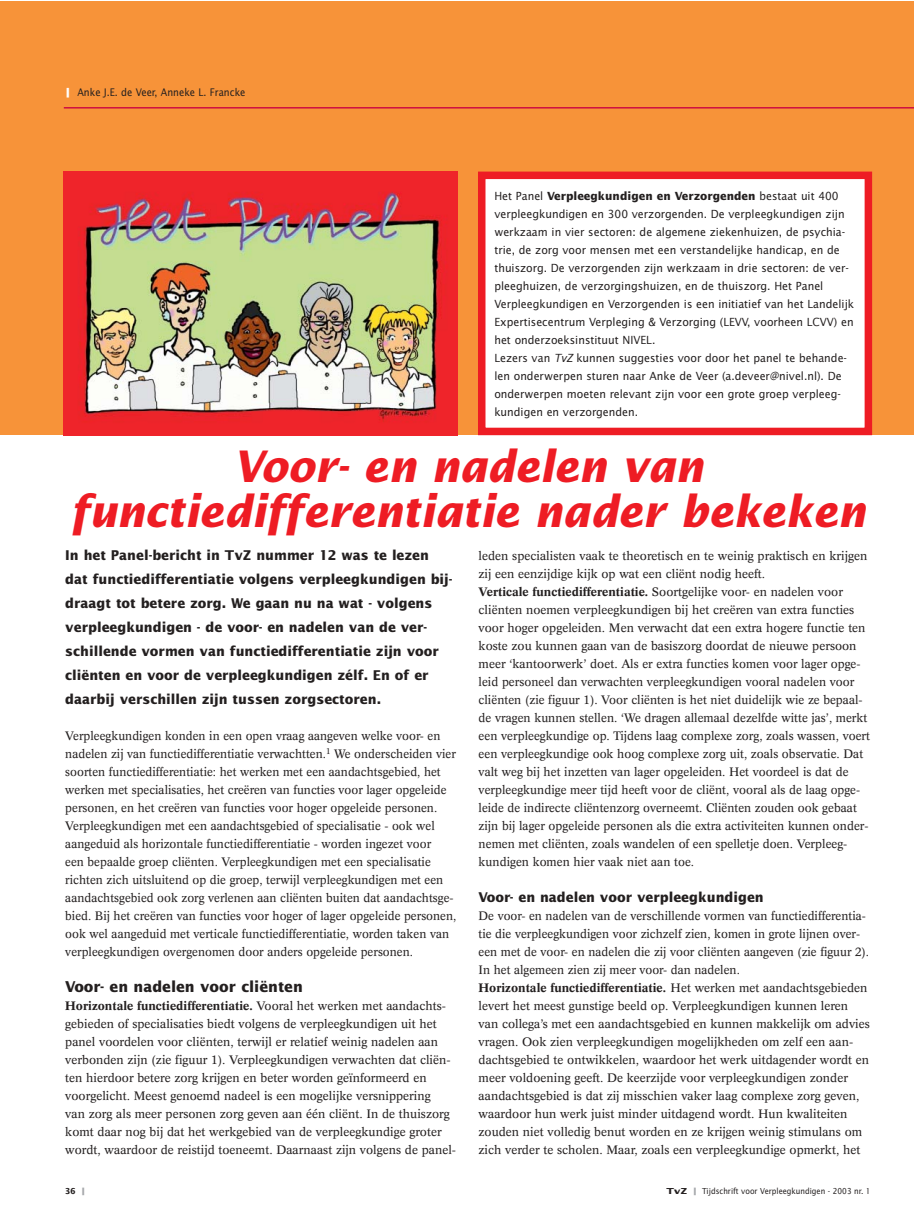
<style>
.page{position:relative;width:914px;height:1212px;background:#fff}
.page>*{position:absolute;margin:0;border:0;box-sizing:border-box;transform-origin:0 0}
.t1{font:italic 700 43.5px/45px "Lucida Sans";color:#ee1c24;text-align:center;scale:.94 1}
.t2{font:700 15px "Lucida Sans";color:#231f1f;scale:.95 1}
.t3{font:700 13.5px/24px "Lucida Sans";color:#231f1f;scale:.95 1}
.t4{font:12px/18px "Concorde";color:#231f1f}
.t5{font:11.25px/18px "Lucida Sans";color:#231f1f;scale:.95 1}
.t6{font:10.5px "Lucida Sans";color:#231f1f;scale:.9 1}
.t7{font:8.25px "Lucida Sans";color:#231f1f;scale:.9 1}
.t8{font:700 8.25px "Lucida Sans";color:#231f1f;scale:.9 1}
.s1{font-weight:700;color:#fff}
.s2{font-weight:700}
.s3{font-style:italic}
.s4{color:#a7a9ac}
.s5{font-weight:700;color:#a7a9ac}
</style>
<div class="page">
<div style="left:0;top:2px;width:914px;height:433px;background:#f79339"></div>
<hr style="left:64px;top:107px;width:850px;height:2px;background:#ce0d41">
<div style="left:481px;top:175px;width:387px;height:256px;background:#fff"></div>
<div style="left:478px;top:172px;width:394px;height:263px;border:8px solid #ee1c24"></div>
<img style="left:64px;top:172px;width:394px;height:263px">
<p class="t6" style="left:65px;top:88px;width:202px"><span class="s1">|</span> Anke J.E. de Veer, Anneke L. Francke</p>
<p class="t5" style="left:494px;top:187px;width:380px">Het Panel <span class="s2">Verpleegkundigen en Verzorgenden</span> bestaat uit 400 verpleegkundigen en 300 verzorgenden. De verpleegkundigen zijn werkzaam in vier sectoren: de algemene ziekenhuizen, de psychia&shy;trie, de zorg voor mensen met een verstandelijke handicap, en de thuiszorg. De verzorgenden zijn werkzaam in drie sectoren: de ver&shy;pleeghuizen, de verzorgingshuizen, en de thuiszorg. Het Panel Verpleegkundigen en Verzorgenden is een initiatief van het Landelijk Expertisecentrum Verpleging &amp; Verzorging (LEVV, voorheen LCVV) en het onderzoeksinstituut NIVEL.<br>Lezers van <span class="s3">TvZ</span> kunnen suggesties voor door het panel te behande&shy;len onderwerpen sturen naar Anke de Veer (a.deveer@nivel.nl). De onderwerpen moeten relevant zijn voor een grote groep verpleeg&shy;kundigen en verzorgenden.</p>
<h1 class="t1" style="left:70px;top:447px;width:847px">Voor- en nadelen van functiedifferentiatie nader bekeken</h1>
<p class="t3" style="left:65px;top:545px;width:409px">In het Panel-bericht in TvZ nummer 12 was te lezen dat functiedifferentiatie volgens verpleegkundigen bij&shy;draagt tot betere zorg. We gaan nu na wat - volgens verpleegkundigen - de voor- en nadelen van de ver&shy;schillende vormen van functiedifferentiatie zijn voor cliënten en voor de verpleegkundigen zélf. En of er daarbij verschillen zijn tussen zorgsectoren.</p>
<p class="t4" style="left:65px;top:727px;width:392px">Verpleegkundigen konden in een open vraag aangeven welke voor- en nadelen zij van functiedifferentiatie verwachtten.<sup>1</sup> We onderscheiden vier soorten functiedifferentiatie: het werken met een aandachtsgebied, het werken met specialisaties, het creëren van functies voor lager opgeleide personen, en het creëren van functies voor hoger opgeleide personen.<br>Verpleegkundigen met een aandachtsgebied of specialisatie - ook wel aangeduid als horizontale functiedifferentiatie - worden ingezet voor<br>een bepaalde groep cliënten. Verpleegkundigen met een specialisatie richten zich uitsluitend op die groep, terwijl verpleegkundigen met een aandachtsgebied ook zorg verlenen aan cliënten buiten dat aandachtsge&shy;bied. Bij het creëren van functies voor hoger of lager opgeleide personen, ook wel aangeduid met verticale functiedifferentiatie, worden taken van verpleegkundigen overgenomen door anders opgeleide personen.</p>
<p class="t2" style="left:65px;top:980px;width:251px">Voor- en nadelen voor cliënten</p>
<p class="t4" style="left:65px;top:997px;width:392px"><span class="s2">Horizontale functiedifferentiatie.</span> Vooral het werken met aandachts&shy;gebieden of specialisaties biedt volgens de verpleegkundigen uit het panel voordelen voor cliënten, terwijl er relatief weinig nadelen aan verbonden zijn (zie figuur 1). Verpleegkundigen verwachten dat cliën&shy;ten hierdoor betere zorg krijgen en beter worden geïnformeerd en voorgelicht. Meest genoemd nadeel is een mogelijke versnippering<br>van zorg als meer personen zorg geven aan één cliënt. In de thuiszorg komt daar nog bij dat het werkgebied van de verpleegkundige groter wordt, waardoor de reistijd toeneemt. Daarnaast zijn volgens de panel-</p>
<p class="t4" style="left:478px;top:547px;width:393px">leden specialisten vaak te theoretisch en te weinig praktisch en krijgen zij een eenzijdige kijk op wat een cliënt nodig heeft.<br><span class="s2">Verticale functiedifferentiatie.</span> Soortgelijke voor- en nadelen voor cliënten noemen verpleegkundigen bij het creëren van extra functies voor hoger opgeleiden. Men verwacht dat een extra hogere functie ten koste zou kunnen gaan van de basiszorg doordat de nieuwe persoon meer ‘kantoorwerk’ doet. Als er extra functies komen voor lager opge&shy;leid personeel dan verwachten verpleegkundigen vooral nadelen voor cliënten (zie figuur 1). Voor cliënten is het niet duidelijk wie ze bepaal&shy;de vragen kunnen stellen. ‘We dragen allemaal dezelfde witte jas’, merkt een verpleegkundige op. Tijdens laag complexe zorg, zoals wassen, voert een verpleegkundige ook hoog complexe zorg uit, zoals observatie. Dat valt weg bij het inzetten van lager opgeleiden. Het voordeel is dat de verpleegkundige meer tijd heeft voor de cliënt, vooral als de laag opge&shy;leide de indirecte cliëntenzorg overneemt. Cliënten zouden ook gebaat zijn bij lager opgeleide personen als die extra activiteiten kunnen onder&shy;nemen met cliënten, zoals wandelen of een spelletje doen. Verpleeg&shy;kundigen komen hier vaak niet aan toe.</p>
<p class="t3" style="left:478px;top:886px;width:302px">Voor- en nadelen voor verpleegkundigen</p>
<p class="t4" style="left:478px;top:907px;width:393px">De voor- en nadelen van de verschillende vormen van functiedifferentia&shy;tie die verpleegkundigen voor zichzelf zien, komen in grote lijnen over&shy;een met de voor- en nadelen die zij voor cliënten aangeven (zie figuur 2).<br>In het algemeen zien zij meer voor- dan nadelen.<br><span class="s2">Horizontale functiedifferentiatie.</span> Het werken met aandachtsgebieden levert het meest gunstige beeld op. Verpleegkundigen kunnen leren van collega’s met een aandachtsgebied en kunnen makkelijk om advies vragen. Ook zien verpleegkundigen mogelijkheden om zelf een aan&shy;dachtsgebied te ontwikkelen, waardoor het werk uitdagender wordt en meer voldoening geeft. De keerzijde voor verpleegkundigen zonder aandachtsgebied is dat zij misschien vaker laag complexe zorg geven, waardoor hun werk juist minder uitdagend wordt. Hun kwaliteiten zouden niet volledig benut worden en ze krijgen weinig stimulans om zich verder te scholen. Maar, zoals een verpleegkundige opmerkt, het</p>
<p class="t8" style="left:65px;top:1188px;width:24px">36 <span class="s4">|</span></p>
<p class="t7" style="left:666px;top:1188px;width:228px"><span class="s2">TvZ</span> <span class="s5">|</span> Tijdschrift voor Verpleegkundigen - 2003 nr. 1</p>
</div>
